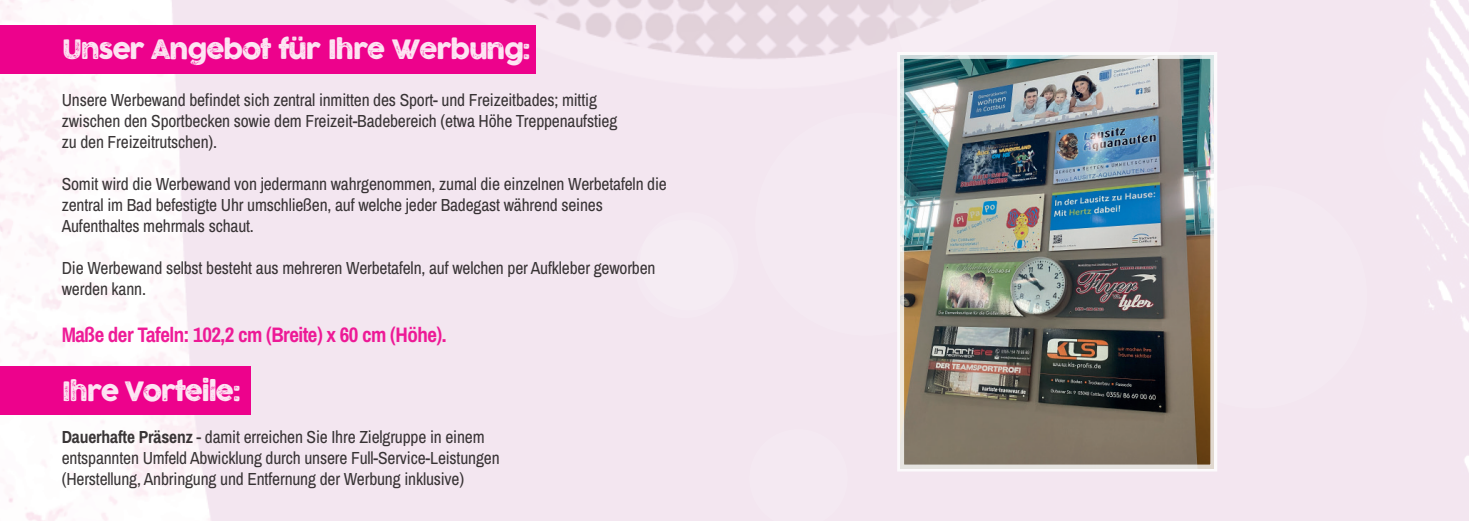
<style>
.page{position:relative;width:1469px;height:521px;background:#fff}
.page>*{position:absolute;margin:0;border:0;box-sizing:border-box;transform-origin:0 0}
.t1{font:26.25px "Cocogoose Pro Letterpress";letter-spacing:-.05em;color:#fff}
.t2{font:700 21px "Archivo Narrow";letter-spacing:-.025em;color:#ed028c}
.t3{font:17.5px/21px "Archivo Narrow";letter-spacing:-.01em;color:#231f20}
.s1{font-weight:700}
</style>
<div class="page">
<svg style="left:893px;top:0;width:285px;height:116px;background:#f3e8f0"></svg>
<svg style="left:1382px;top:63px;width:86px;height:143px"></svg>
<div style="left:755px;top:112px;width:223px;height:224px;background:#f4e9f2;border-radius:50%"></div>
<div style="left:749px;top:429px;width:98px;height:92px;background:#f4e9f2"></div>
<div style="left:1143px;top:185px;width:224px;height:223px;background:#f4e9f2;border-radius:50%"></div>
<div style="left:0;top:366px;width:251px;height:49px;background:#ed028c"></div>
<div style="left:0;top:25px;width:536px;height:49px;background:#ed028c"></div>
<div style="left:640px;top:212px;width:98px;height:98px;background:#f4e9f2;border-radius:50%"></div>
<div style="left:635px;top:220px;width:99px;height:98px;background:#f5ecf3;border-radius:50%"></div>
<img style="left:905px;top:60px;width:304px;height:403px">
<div style="left:897px;top:52px;width:320px;height:419px;border:7px solid #fff"></div>
<h1 class="t1" style="left:62px;top:31px;width:470px">Unser Angebot für Ihre Werbung:</h1>
<p class="t3" style="left:62px;top:89px;width:557px">Unsere Werbewand befindet sich zentral inmitten des Sport- und Freizeitbades; mittig zwischen den Sportbecken sowie dem Freizeit-Badebereich (etwa Höhe Treppenaufstieg zu den Freizeitrutschen).</p>
<p class="t3" style="left:62px;top:173px;width:606px">Somit wird die Werbewand von jedermann wahrgenommen, zumal die einzelnen Werbetafeln die zentral im Bad befestigte Uhr umschließen, auf welche jeder Badegast während seines<br>Aufenthaltes mehrmals schaut.</p>
<p class="t3" style="left:62px;top:257px;width:595px">Die Werbewand selbst besteht aus mehreren Werbetafeln, auf welchen per Aufkleber geworben werden kann.</p>
<p class="t2" style="left:62px;top:319px;width:386px">Maße der Tafeln: 102,2 cm (Breite) x 60 cm (Höhe).</p>
<h1 class="t1" style="left:62px;top:373px;width:181px">Ihre Vorteile:</h1>
<p class="t3" style="left:62px;top:426px;width:439px"><span class="s1">Dauerhafte Präsenz</span> - damit erreichen Sie Ihre Zielgruppe in einem entspannten Umfeld Abwicklung durch unsere Full-Service-Leistungen (Herstellung, Anbringung und Entfernung der Werbung inklusive)</p>
</div>
